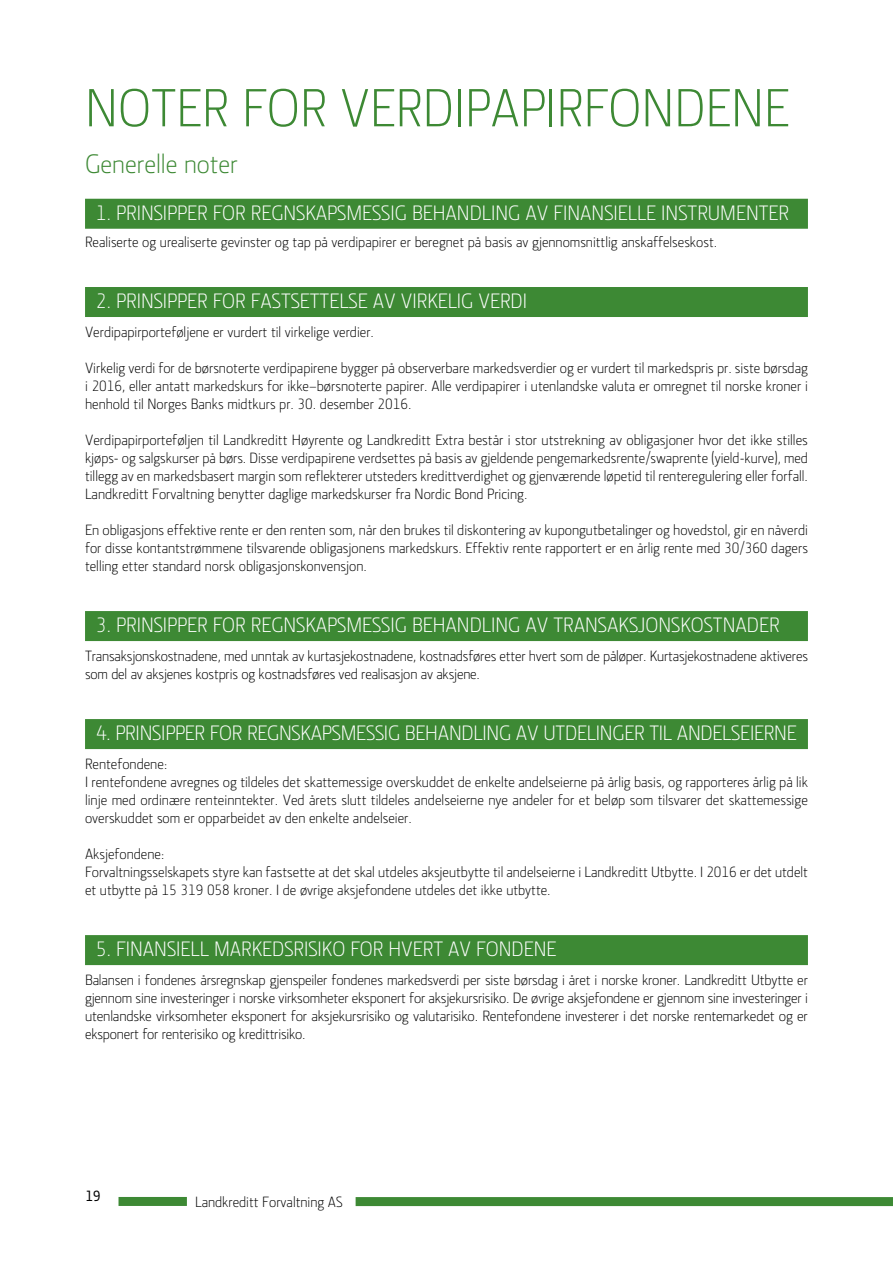
<style>
.page{position:relative;width:893px;height:1263px;background:#fff}
.page>*{position:absolute;margin:0;border:0;box-sizing:border-box;transform-origin:0 0}
.t1{font:300 54px "Section LK";color:#3d8934}
.t2{font:300 27px "Section LK";color:#3d8934}
.t3{font:300 21px "Section LK";color:#fff}
.t4{font:300 15px/18px "Section LK";color:#000;text-align:justify}
.t5{font:500 15px "Section LK";color:#000}
</style>
<div class="page">
<div style="left:119px;top:1197px;width:68px;height:9px;background:#3d8934"></div>
<div style="left:356px;top:1197px;width:537px;height:9px;background:#3d8934"></div>
<div style="left:85px;top:199px;width:723px;height:30px;background:#3d8934"></div>
<div style="left:85px;top:287px;width:723px;height:30px;background:#3d8934"></div>
<div style="left:85px;top:611px;width:723px;height:30px;background:#3d8934"></div>
<div style="left:85px;top:719px;width:723px;height:30px;background:#3d8934"></div>
<div style="left:85px;top:935px;width:723px;height:30px;background:#3d8934"></div>
<h1 class="t1" style="left:85px;top:77px;width:706px">NOTER FOR VERDIPAPIRFONDENE</h1>
<h2 class="t2" style="left:85px;top:149px;width:154px">Generelle noter</h2>
<h3 class="t3" style="left:96px;top:201px;width:695px">1. PRINSIPPER FOR REGNSKAPSMESSIG BEHANDLING AV FINANSIELLE INSTRUMENTER</h3>
<p class="t4" style="left:85px;top:233px;width:634px">Realiserte og urealiserte gevinster og tap på verdipapirer er beregnet på basis av gjennomsnittlig anskaffelseskost.</p>
<h3 class="t3" style="left:96px;top:289px;width:433px">2. PRINSIPPER FOR FASTSETTELSE AV VIRKELIG VERDI</h3>
<p class="t4" style="left:85px;top:323px;width:290px">Verdipapirporteføljene er vurdert til virkelige verdier.</p>
<p class="t4" style="left:85px;top:359px;width:724px">Virkelig verdi for de børsnoterte verdipapirene bygger på observerbare markedsverdier og er vurdert til markedspris pr. siste børsdag i 2016, eller antatt markedskurs for ikke–børsnoterte papirer. Alle verdipapirer i utenlandske valuta er omregnet til norske kroner i henhold til Norges Banks midtkurs pr. 30. desember 2016.</p>
<p class="t4" style="left:85px;top:431px;width:724px">Verdipapirporteføljen til Landkreditt Høyrente og Landkreditt Extra består i stor utstrekning av obligasjoner hvor det ikke stilles kjøps- og salgskurser på børs. Disse verdipapirene verdsettes på basis av gjeldende pengemarkedsrente/swaprente (yield-kurve), med tillegg av en markedsbasert margin som reflekterer utsteders kredittverdighet og gjenværende løpetid til renteregulering eller forfall.<br>Landkreditt Forvaltning benytter daglige markedskurser fra Nordic Bond Pricing.</p>
<p class="t4" style="left:85px;top:521px;width:724px">En obligasjons effektive rente er den renten som, når den brukes til diskontering av kupongutbetalinger og hovedstol, gir en nåverdi for disse kontantstrømmene tilsvarende obligasjonens markedskurs. Effektiv rente rapportert er en årlig rente med 30/360 dagers telling etter standard norsk obligasjonskonvensjon.</p>
<h3 class="t3" style="left:96px;top:613px;width:685px">3. PRINSIPPER FOR REGNSKAPSMESSIG BEHANDLING AV TRANSAKSJONSKOSTNADER</h3>
<p class="t4" style="left:85px;top:647px;width:724px">Transaksjonskostnadene, med unntak av kurtasjekostnadene, kostnadsføres etter hvert som de påløper. Kurtasjekostnadene aktiveres som del av aksjenes kostpris og kostnadsføres ved realisasjon av aksjene.</p>
<h3 class="t3" style="left:96px;top:721px;width:703px">4. PRINSIPPER FOR REGNSKAPSMESSIG BEHANDLING AV UTDELINGER TIL ANDELSEIERNE</h3>
<p class="t4" style="left:85px;top:755px;width:724px;text-align:left">Rentefondene:<br>I rentefondene avregnes og tildeles det skattemessige overskuddet de enkelte andelseierne på årlig basis, og rapporteres årlig på lik linje med ordinære renteinntekter. Ved årets slutt tildeles andelseierne nye andeler for et beløp som tilsvarer det skattemessige overskuddet som er opparbeidet av den enkelte andelseier.</p>
<p class="t4" style="left:85px;top:845px;width:724px;text-align:left">Aksjefondene:<br>Forvaltningsselskapets styre kan fastsette at det skal utdeles aksjeutbytte til andelseierne i Landkreditt Utbytte. I 2016 er det utdelt et utbytte på 15 319 058 kroner. I de øvrige aksjefondene utdeles det ikke utbytte.</p>
<h3 class="t3" style="left:96px;top:937px;width:462px">5. FINANSIELL MARKEDSRISIKO FOR HVERT AV FONDENE</h3>
<p class="t4" style="left:85px;top:971px;width:724px">Balansen i fondenes årsregnskap gjenspeiler fondenes markedsverdi per siste børsdag i året i norske kroner. Landkreditt Utbytte er gjennom sine investeringer i norske virksomheter eksponert for aksjekursrisiko. De øvrige aksjefondene er gjennom sine investeringer i utenlandske virksomheter eksponert for aksjekursrisiko og valutarisiko. Rentefondene investerer i det norske rentemarkedet og er eksponert for renterisiko og kredittrisiko.</p>
<p class="t5" style="left:86px;top:1187px;width:17px">19</p>
<p class="t4" style="left:195px;top:1193px;width:149px">Landkreditt Forvaltning AS</p>
</div>
